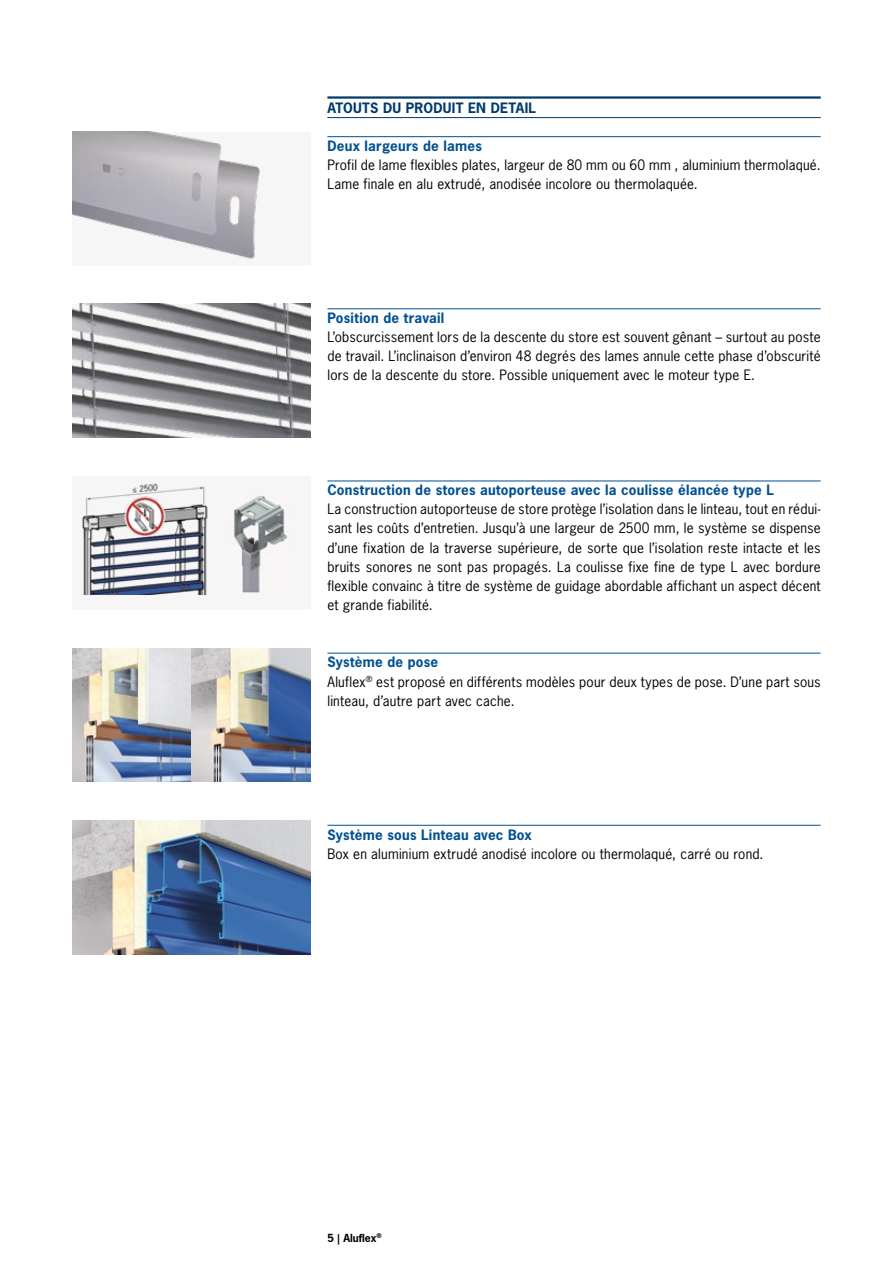
<style>
.page{position:relative;width:893px;height:1263px;background:#fff}
.page>*{position:absolute;margin:0;border:0;box-sizing:border-box;transform-origin:0 0}
.t1{font:13.5px/19.2px "News Gothic";letter-spacing:.015em;color:#000}
.t2{font:700 13.5px "News Gothic";letter-spacing:.02em;color:#005092}
.t3{font:700 13.5px "News Gothic";letter-spacing:.015em;color:#003a6b}
.t4{font:700 10.5px "News Gothic";color:#000}
.s1{font-weight:700;color:#005092}
</style>
<div class="page">
<img style="left:72px;top:132px;width:189px;height:128px">
<img style="left:72px;top:648px;width:119px;height:134px">
<img style="left:191px;top:648px;width:119px;height:134px">
<img style="left:72px;top:820px;width:238px;height:134px">
<img style="left:72px;top:304px;width:238px;height:134px">
<div style="left:72px;top:476px;width:238px;height:134px;background:#f6f6f6"></div>
<img style="left:82px;top:483px;width:126px;height:112px">
<img style="left:233px;top:497px;width:53px;height:94px">
<hr style="left:327px;top:96px;width:494px;height:3px;background:#003a6b">
<hr style="left:327px;top:117px;width:494px;height:1px;background:#003a6b">
<hr style="left:327px;top:136px;width:494px;height:1px;background:#005092">
<hr style="left:327px;top:309px;width:494px;height:1px;background:#005092">
<hr style="left:327px;top:481px;width:494px;height:1px;background:#005092">
<hr style="left:327px;top:653px;width:494px;height:1px;background:#005092">
<hr style="left:327px;top:825px;width:494px;height:1px;background:#005092">
<p class="t3" style="left:327px;top:99px;width:210px">ATOUTS DU PRODUIT EN DETAIL</p>
<p class="t2" style="left:327px;top:137px;width:156px">Deux largeurs de lames</p>
<p class="t1" style="left:327px;top:155px;width:495px">Profil de lame flexibles plates, largeur de 80 mm ou 60 mm , aluminium thermolaqué.<br>Lame finale en alu extrudé, anodisée incolore ou thermolaquée.</p>
<p class="t2" style="left:327px;top:309px;width:118px">Position de travail</p>
<p class="t1" style="left:327px;top:327px;width:495px;text-align:justify">L’obscurcissement lors de la descente du store est souvent gênant – surtout au poste de travail. L’inclinaison d’environ 48 degrés des lames annule cette phase d’obscurité lors de la descente du store. Possible uniquement avec le moteur type E.</p>
<p class="t2" style="left:327px;top:481px;width:448px">Construction de stores autoporteuse avec la coulisse élancée type L</p>
<p class="t1" style="left:327px;top:500px;width:495px;text-align:justify">La construction autoporteuse de store protège l’isolation dans le linteau, tout en rédui&shy;sant les coûts d’entretien. Jusqu’à une largeur de 2500 mm, le système se dispense d’une fixation de la traverse supérieure, de sorte que l’isolation reste intacte et les bruits sonores ne sont pas propagés. La coulisse fixe fine de type L avec bordure flexible convainc à titre de système de guidage abordable affichant un aspect décent et grande fiabilité.</p>
<p class="t1" style="left:327px;top:652px;width:495px"><span class="s1">Système de pose<br></span>Aluflex<sup>®</sup> est proposé en différents modèles pour deux types de pose. D’une part sous linteau, d’autre part avec cache.</p>
<p class="t2" style="left:327px;top:825px;width:206px">Système sous Linteau avec Box</p>
<p class="t1" style="left:327px;top:844px;width:438px">Box en aluminium extrudé anodisé incolore ou thermolaqué, carré ou rond.</p>
<p class="t4" style="left:327px;top:1231px;width:56px">5 | Aluflex<sup>®</sup></p>
</div>
